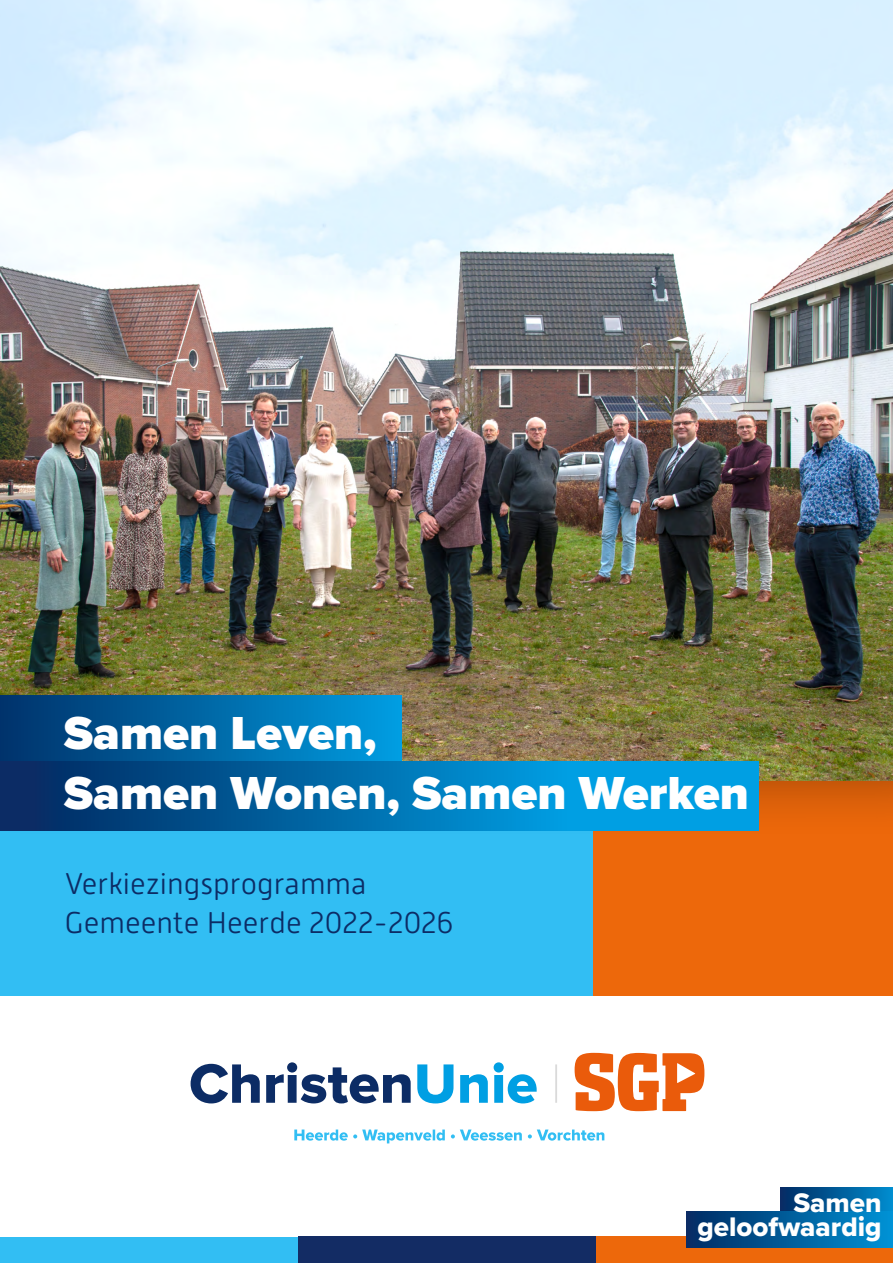
<style>
.page{position:relative;width:893px;height:1263px;background:#fff}
.page>*{position:absolute;margin:0;border:0;box-sizing:border-box;transform-origin:0 0}
.t1{font:900 48px/60.4px "Proxima Nova";color:#fff}
.t2{font:300 30px/39px "Alwyn New Rounded";color:#0c2c65}
.t3{font:27.9px/24.3px "Proxima Nova Extrabld";color:#fff;text-align:right}
</style>
<div class="page">
<div style="left:0;top:4px;width:594px;height:992px;background:#32bef3"></div>
<div style="left:594px;top:17px;width:299px;height:979px;background:#ed680b"></div>
<img style="left:0;top:0;width:893px;height:780px">
<svg style="left:191px;top:1064px;width:69px;height:39px"></svg>
<svg style="left:266px;top:1062px;width:145px;height:41px"></svg>
<svg style="left:417px;top:1064px;width:36px;height:39px"></svg>
<svg style="left:460px;top:1074px;width:28px;height:29px"></svg>
<svg style="left:494px;top:1062px;width:43px;height:41px"></svg>
<svg style="left:575px;top:1053px;width:129px;height:58px"></svg>
<hr style="left:555px;top:1064px;width:2px;height:39px;background:#dadada">
<svg style="left:294px;top:1129px;width:310px;height:14px"></svg>
<div style="left:0;top:696px;width:401px;height:66px;background:linear-gradient(to right,#00316a,#009de1)"></div>
<svg style="left:0;top:762px;width:759px;height:68px;background:#0070af"></svg>
<div style="left:0;top:1237px;width:298px;height:26px;background:#32bef3"></div>
<div style="left:596px;top:1237px;width:297px;height:26px;background:#ed680b"></div>
<div style="left:298px;top:1237px;width:298px;height:26px;background:#132c64"></div>
<div style="left:780px;top:1187px;width:113px;height:30px;background:linear-gradient(to right,#012a62,#008dcf)"></div>
<div style="left:687px;top:1211px;width:206px;height:36px;background:linear-gradient(to right,#012b63,#0091d4)"></div>
<h1 class="t1" style="left:64px;top:702px;width:687px">Samen Leven,<br>Samen Wonen, Samen Werken</h1>
<p class="t2" style="left:65px;top:864px;width:390px">Verkiezingsprogramma<br>Gemeente Heerde 2022-2026</p>
<p class="t3" style="left:697px;top:1190px;width:186px">Samen geloofwaardig</p>
</div>
